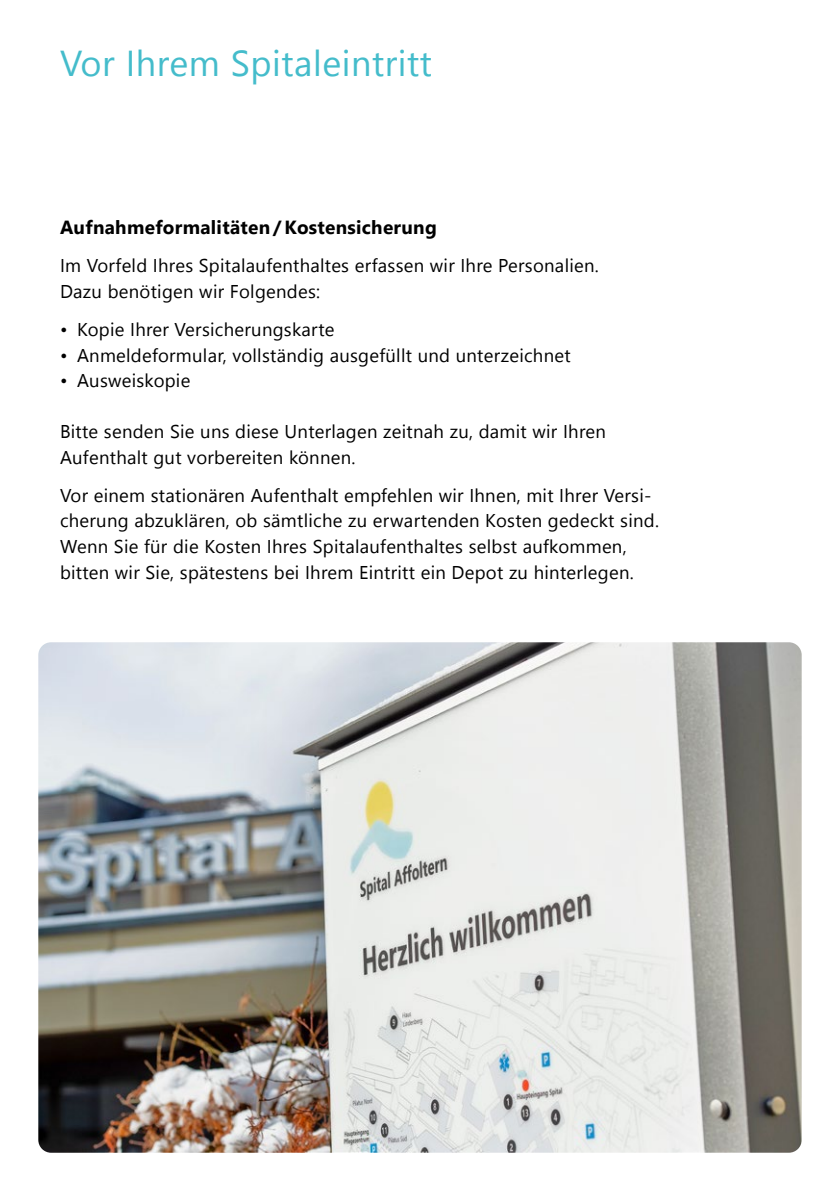
<style>
.page{position:relative;width:840px;height:1191px;background:#fff}
.page>*{position:absolute;margin:0;border:0;box-sizing:border-box;transform-origin:0 0}
.t1{font:36px "Segoe UI";letter-spacing:.015em;color:#44bccb}
.t2{font:700 19px "Segoe UI";letter-spacing:.015em;color:#000}
.t3{font:18.4px/25.6px "Segoe UI";letter-spacing:.015em;color:#000}
</style>
<div class="page">
<img style="left:38px;top:642px;width:763px;height:510px">
<h1 class="t1" style="left:60px;top:36px;width:373px">Vor Ihrem Spitaleintritt</h1>
<p class="t2" style="left:60px;top:213px;width:378px">Aufnahmeformalitäten /Kostensicherung</p>
<p class="t3" style="left:60px;top:252px;width:540px">Im Vorfeld Ihres Spitalaufenthaltes erfassen wir Ihre Personalien.<br>Dazu benötigen wir Folgendes:</p>
<p class="t3" style="left:60px;top:316px;width:276px">• Kopie Ihrer Versicherungskarte</p>
<p class="t3" style="left:60px;top:341px;width:512px">• Anmeldeformular, vollständig ausgefüllt und unterzeichnet</p>
<p class="t3" style="left:60px;top:367px;width:132px">• Ausweiskopie</p>
<p class="t3" style="left:60px;top:418px;width:547px">Bitte senden Sie uns diese Unterlagen zeitnah zu, damit wir Ihren<br>Aufenthalt gut vorbereiten können.</p>
<p class="t3" style="left:60px;top:482px;width:600px">Vor einem stationären Aufenthalt empfehlen wir Ihnen, mit Ihrer Versi&shy;cherung abzuklären, ob sämtliche zu erwartenden Kosten gedeckt sind.<br>Wenn Sie für die Kosten Ihres Spitalaufenthaltes selbst aufkommen, bitten wir Sie, spätestens bei Ihrem Eintritt ein Depot zu hinterlegen.</p>
</div>
